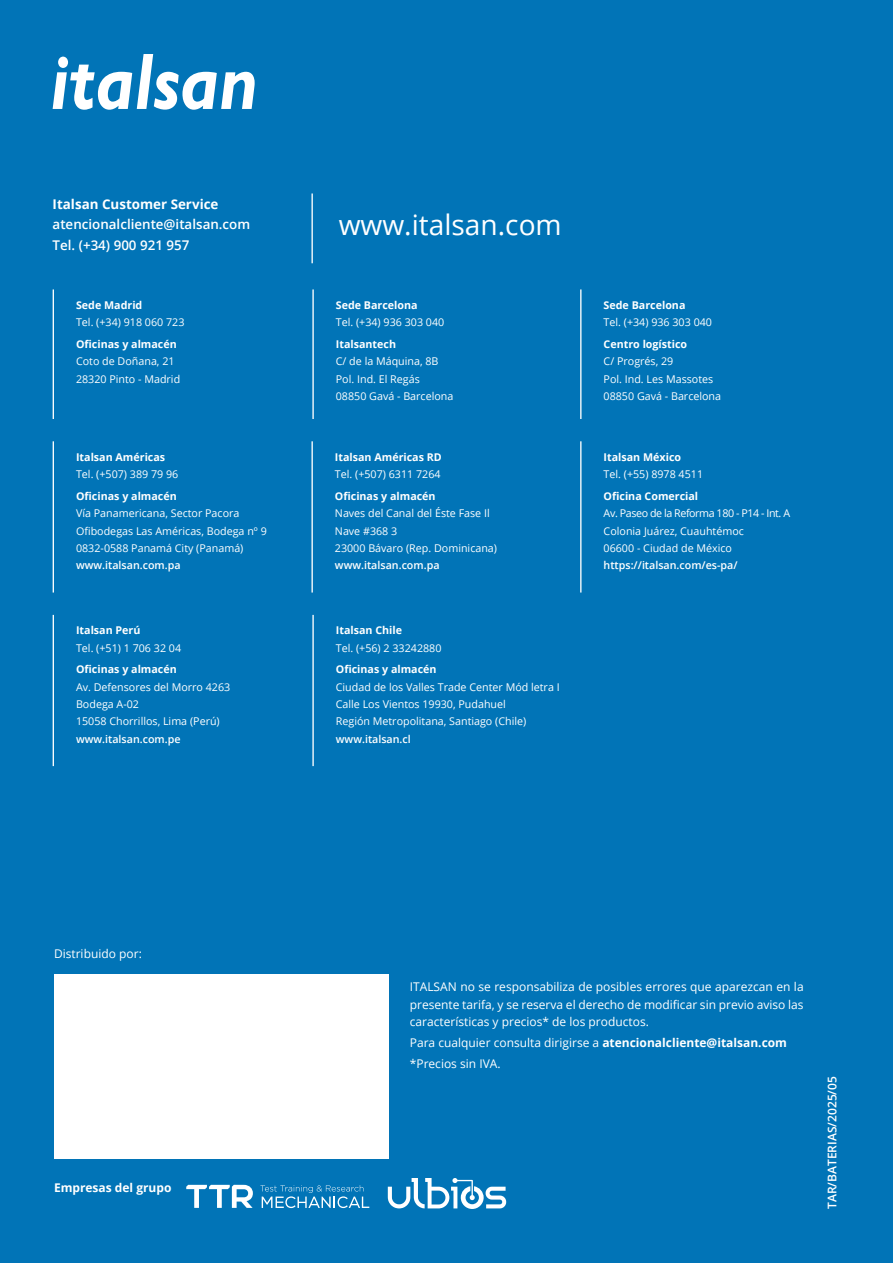
<style>
.page{position:relative;width:893px;height:1263px;background:#0174b7}
.page>*{position:absolute;margin:0;border:0;box-sizing:border-box;transform-origin:0 0}
.t1{font:28.05px "Open Sans";color:#fff}
.t2{font:600 13.35px/20.1px "Open Sans";color:#fff}
.t3{font:700 13.35px "Open Sans";color:#fff}
.t4{font:12px/17.4px "Open Sans";color:#fff;text-align:justify}
.t5{font:600 12px "Open Sans";color:#fff}
.t6{font:700 12px "Open Sans";color:#fff}
.t7{font:10.65px/17.4px "Open Sans";color:#fff}
.t8{font:700 10.65px "Open Sans";color:#fff}
.t9{font:600 10.65px "Open Sans";color:#fff}
.s1{font-weight:700}
</style>
<div class="page">
<svg style="left:53px;top:54px;width:202px;height:56px"></svg>
<hr style="left:53px;top:289px;width:1px;height:130px;background:#fff">
<hr style="left:312px;top:289px;width:2px;height:130px;background:#fff">
<hr style="left:580px;top:289px;width:1px;height:130px;background:#fff">
<hr style="left:53px;top:441px;width:1px;height:151px;background:#fff">
<hr style="left:311px;top:441px;width:2px;height:151px;background:#fff">
<hr style="left:580px;top:441px;width:1px;height:151px;background:#fff">
<hr style="left:53px;top:615px;width:1px;height:151px;background:#fff">
<hr style="left:312px;top:615px;width:2px;height:151px;background:#fff">
<hr style="left:311px;top:193px;width:2px;height:70px;background:#fff">
<div style="left:54px;top:974px;width:334px;height:184px;background:#fff"></div>
<svg style="left:388px;top:1178px;width:118px;height:31px"></svg>
<svg style="left:186px;top:1185px;width:67px;height:23px"></svg>
<svg style="left:260px;top:1185px;width:109px;height:23px"></svg>
<p class="t3" style="left:53px;top:195px;width:167px">Italsan Customer Service</p>
<p class="t2" style="left:53px;top:214px;width:199px">atencionalcliente@italsan.com<br>Tel. (+34) 900 921 957</p>
<h1 class="t1" style="left:339px;top:206px;width:225px">www.italsan.com</h1>
<p class="t8" style="left:76px;top:298px;width:68px">Sede Madrid</p>
<p class="t7" style="left:76px;top:314px;width:110px">Tel. (+34) 918 060 723</p>
<p class="t8" style="left:76px;top:336px;width:102px">Oficinas y almacén</p>
<p class="t7" style="left:76px;top:352px;width:106px">Coto de Doñana, 21<br>28320 Pinto - Madrid</p>
<p class="t8" style="left:76px;top:449px;width:91px">Italsan Américas</p>
<p class="t7" style="left:76px;top:465px;width:104px">Tel. (+507) 389 79 96</p>
<p class="t8" style="left:76px;top:488px;width:102px">Oficinas y almacén</p>
<p class="t7" style="left:76px;top:504px;width:192px">Vía Panamericana, Sector Pacora<br>Ofibodegas Las Américas, Bodega nº 9<br>0832-0588 Panamá City (Panamá)</p>
<p class="t9" style="left:76px;top:558px;width:106px">www.italsan.com.pa</p>
<p class="t8" style="left:76px;top:623px;width:66px">Italsan Perú</p>
<p class="t7" style="left:76px;top:639px;width:107px">Tel. (+51) 1 706 32 04</p>
<p class="t8" style="left:76px;top:662px;width:102px">Oficinas y almacén</p>
<p class="t7" style="left:76px;top:678px;width:156px">Av. Defensores del Morro 4263<br>Bodega A-02<br>15058 Chorrillos, Lima (Perú)</p>
<p class="t9" style="left:76px;top:732px;width:106px">www.italsan.com.pe</p>
<p class="t8" style="left:336px;top:298px;width:83px">Sede Barcelona</p>
<p class="t7" style="left:336px;top:314px;width:110px">Tel. (+34) 936 303 040</p>
<p class="t8" style="left:336px;top:336px;width:62px">Italsantech</p>
<p class="t7" style="left:336px;top:352px;width:119px">C/ de la Máquina, 8B<br>Pol. Ind. El Regás<br>08850 Gavá - Barcelona</p>
<p class="t8" style="left:335px;top:449px;width:108px">Italsan Américas RD</p>
<p class="t7" style="left:335px;top:465px;width:107px">Tel. (+507) 6311 7264</p>
<p class="t8" style="left:335px;top:488px;width:102px">Oficinas y almacén</p>
<p class="t7" style="left:335px;top:504px;width:164px">Naves del Canal del Éste Fase Il<br>Nave #368 3<br>23000 Bávaro (Rep. Dominicana)</p>
<p class="t9" style="left:335px;top:558px;width:106px">www.italsan.com.pa</p>
<p class="t8" style="left:336px;top:623px;width:68px">Italsan Chile</p>
<p class="t7" style="left:336px;top:639px;width:107px">Tel. (+56) 2 33242880</p>
<p class="t8" style="left:336px;top:662px;width:102px">Oficinas y almacén</p>
<p class="t7" style="left:336px;top:678px;width:225px">Ciudad de los Valles Trade Center Mód letra I<br>Calle Los Vientos 19930, Pudahuel<br>Región Metropolitana, Santiago (Chile)</p>
<p class="t9" style="left:336px;top:732px;width:77px">www.italsan.cl</p>
<p class="t8" style="left:604px;top:298px;width:83px">Sede Barcelona</p>
<p class="t7" style="left:604px;top:314px;width:110px">Tel. (+34) 936 303 040</p>
<p class="t8" style="left:604px;top:336px;width:85px">Centro logístico</p>
<p class="t7" style="left:604px;top:352px;width:119px">C/ Progrés, 29<br>Pol. Ind. Les Massotes<br>08850 Gavá - Barcelona</p>
<p class="t8" style="left:604px;top:449px;width:79px">Italsan México</p>
<p class="t7" style="left:604px;top:465px;width:101px">Tel. (+55) 8978 4511</p>
<p class="t8" style="left:604px;top:488px;width:96px">Oficina Comercial</p>
<p class="t7" style="left:604px;top:504px;width:188px">Av. Paseo de la Reforma 180 - P14 - Int. A<br>Colonia Juárez, Cuauhtémoc<br>06600 - Ciudad de México</p>
<p class="t9" style="left:604px;top:558px;width:136px">https://italsan.com/es-pa/</p>
<p class="t4" style="left:54px;top:945px;width:89px">Distribuido por:</p>
<p class="t6" style="left:54px;top:1179px;width:119px">Empresas del grupo</p>
<p class="t4" style="left:410px;top:978px;width:395px">ITALSAN no se responsabiliza de posibles errores que aparezcan en la presente tarifa, y se reserva el derecho de modificar sin previo aviso las características y precios* de los productos.</p>
<p class="t4" style="left:410px;top:1032px;width:379px;line-height:21px">Para cualquier consulta dirigirse a <span class="s1">atencionalcliente@italsan.com </span>*Precios sin IVA.</p>
<p class="t5" style="left:824px;top:1209px;width:134px;rotate:-90deg">TAR/BATERIAS/2025/05</p>
</div>
